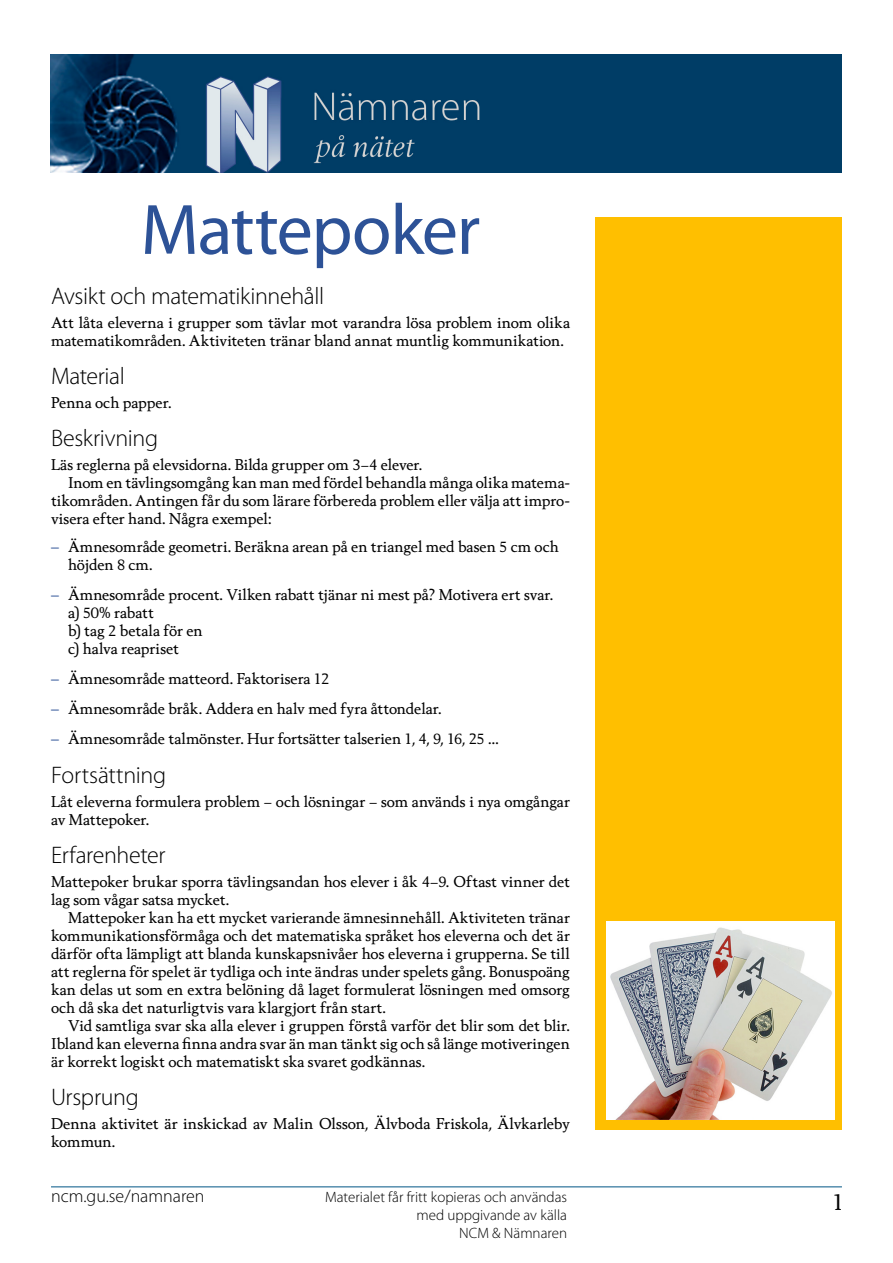
<style>
.page{position:relative;width:893px;height:1263px;background:#fff}
.page>*{position:absolute;margin:0;border:0;box-sizing:border-box;transform-origin:0 0}
.t1{font:72px "Myriad Pro";letter-spacing:-.015em;color:#2d5297}
.t2{font:300 24px "Myriad Pro";letter-spacing:-.015em;color:#000}
.t3{font:22.5px "Berling Nova Text Pro";color:#000}
.t4{font:300 18px "Myriad Pro";color:#000}
.t5{font:15px/18px "Berling Nova Text Pro";color:#000}
.t6{font:300 15px/18px "Myriad Pro";color:#000;text-align:right}
.s1{font-style:italic;color:#2d5297}
</style>
<div class="page">
<img style="left:51px;top:54px;width:791px;height:119px">
<hr style="left:51px;top:1186px;width:791px;height:1px;background:#005586">
<div style="left:595px;top:217px;width:247px;height:913px;background:#ffbf00"></div>
<img style="left:606px;top:921px;width:229px;height:198px">
<h1 class="t1" style="left:141px;top:190px;width:341px">Mattepoker</h1>
<h2 class="t2" style="left:51px;top:283px;width:275px">Avsikt och matematikinnehåll</h2>
<p class="t5" style="left:51px;top:313px;width:520px">Att låta eleverna i grupper som tävlar mot varandra lösa problem inom olika matematikområden. Aktiviteten tränar bland annat muntlig kommunikation.</p>
<h2 class="t2" style="left:51px;top:363px;width:75px">Material</h2>
<p class="t5" style="left:51px;top:393px;width:122px">Penna och papper.</p>
<h2 class="t2" style="left:51px;top:424px;width:109px">Beskrivning</h2>
<p class="t5" style="left:51px;top:455px;width:373px">Läs reglerna på elevsidorna. Bilda grupper om 3–4 elever.</p>
<p class="t5" style="left:68px;top:473px;width:503px">Inom en tävlingsomgång kan man med fördel behandla många olika matema-</p>
<p class="t5" style="left:51px;top:491px;width:520px">tikområden. Antingen får du som lärare förbereda problem eller välja att impro-</p>
<p class="t5" style="left:51px;top:509px;width:222px">visera efter hand. Några exempel:</p>
<p class="t5" style="left:68px;top:537px;width:492px;text-indent:-17px"><span class="s1">–</span> Ämnesområde geometri. Beräkna arean på en triangel med basen 5 cm och höjden 8 cm.</p>
<p class="t5" style="left:68px;top:585px;width:487px;text-indent:-17px"><span class="s1">–</span> Ämnesområde procent. Vilken rabatt tjänar ni mest på? Motivera ert svar. a) 50% rabatt<br>b) tag 2 betala för en<br>c) halva reapriset</p>
<p class="t5" style="left:51px;top:669px;width:280px"><span class="s1">–</span> Ämnesområde matteord. Faktorisera 12</p>
<p class="t5" style="left:51px;top:699px;width:392px"><span class="s1">–</span> Ämnesområde bråk. Addera en halv med fyra åttondelar.</p>
<p class="t5" style="left:51px;top:729px;width:449px"><span class="s1">–</span> Ämnesområde talmönster. Hur fortsätter talserien 1, 4, 9, 16, 25 …</p>
<h2 class="t2" style="left:51px;top:762px;width:117px">Fortsättning</h2>
<p class="t5" style="left:51px;top:793px;width:520px">Låt eleverna formulera problem – och lösningar – som används i nya omgångar av Mattepoker.</p>
<h2 class="t2" style="left:51px;top:842px;width:116px">Erfarenheter</h2>
<p class="t5" style="left:51px;top:872px;width:520px">Mattepoker brukar sporra tävlingsandan hos elever i åk 4–9. Oftast vinner det lag som vågar satsa mycket.</p>
<p class="t5" style="left:51px;top:908px;width:520px;text-align:justify;text-indent:17px">Mattepoker kan ha ett mycket varierande ämnesinnehåll. Aktiviteten tränar kommunikationsförmåga och det matematiska språket hos eleverna och det är därför ofta lämpligt att blanda kunskapsnivåer hos eleverna i grupperna. Se till att reglerna för spelet är tydliga och inte ändras under spelets gång. Bonuspoäng kan delas ut som en extra belöning då laget formulerat lösningen med omsorg och då ska det naturligtvis vara klargjort från start.</p>
<p class="t5" style="left:51px;top:1016px;width:520px;text-align:justify;text-indent:17px">Vid samtliga svar ska alla elever i gruppen förstå varför det blir som det blir.<br>Ibland kan eleverna finna andra svar än man tänkt sig och så länge motiveringen är korrekt logiskt och matematiskt ska svaret godkännas.</p>
<h2 class="t2" style="left:51px;top:1084px;width:89px">Ursprung</h2>
<p class="t5" style="left:51px;top:1114px;width:520px">Denna aktivitet är inskickad av Malin Olsson, Älvboda Friskola, Älvkarleby kommun.</p>
<p class="t4" style="left:51px;top:1186px;width:155px">ncm.gu.se/namnaren</p>
<p class="t6" style="left:325px;top:1188px;width:244px">Materialet får fritt kopieras och användas med uppgivande av källa<br>NCM &amp; Nämnaren</p>
<h3 class="t3" style="left:834px;top:1188px;width:10px">1</h3>
</div>
